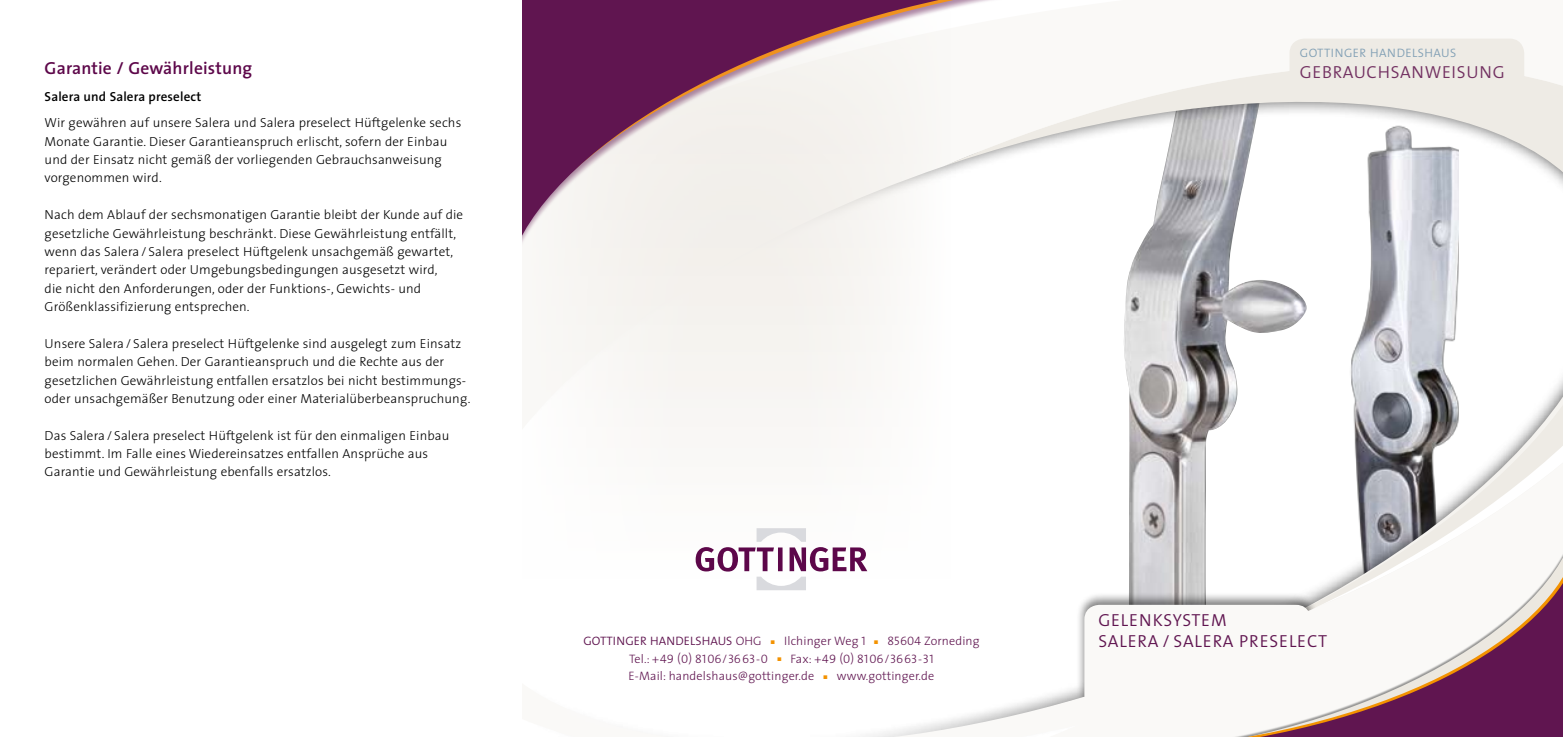
<style>
.page{position:relative;width:1563px;height:737px;background:#fff}
.page>*{position:absolute;margin:0;border:0;box-sizing:border-box;transform-origin:0 0}
.t1{font:17.5px/21px "The Sans Semi Light Caps";letter-spacing:.05em;color:#601550}
.t2{font:600 17.5px "The Sans";letter-spacing:.01em;color:#5d074a}
.t3{font:17.5px "The Sans Semi Light Caps";letter-spacing:.04em;color:#723061}
.t4{font:300 13.12px/18.4px "The Sans";letter-spacing:.01em;color:#000}
.t5{font:600 13.12px "The Sans";letter-spacing:.01em;color:#000}
.t6{font:300 12.25px "The Sans";letter-spacing:.01em;color:#601550}
.t7{font:12.25px "The Sans Light Caps";letter-spacing:.01em;color:#601550}
.t8{font:300 12.25px "The Sans";letter-spacing:.01em;color:#601550}
.t9{font:12.25px "The Sans Semi Light Caps";letter-spacing:.04em;color:#82a0b5}
.s1{font-style:inherit}
.s2{color:#f39200}
.s3{font-family:"The Sans Light Caps";font-weight:400}
.s4{font-family:"The Sans";font-weight:300}
</style>
<div class="page">
<svg style="left:951px;top:38px;width:612px;height:691px"></svg>
<svg style="left:1311px;top:115px;width:252px;height:381px"></svg>
<svg style="left:1049px;top:523px;width:106px;height:206px"></svg>
<svg style="left:1157px;top:500px;width:406px;height:43px"></svg>
<svg style="left:1121px;top:543px;width:442px;height:62px"></svg>
<svg style="left:1142px;top:551px;width:421px;height:54px"></svg>
<svg style="left:1260px;top:583px;width:303px;height:22px"></svg>
<svg style="left:1084px;top:605px;width:479px;height:132px"></svg>
<div style="left:1289px;top:39px;width:235px;height:52px;background:#eeebe5;border-radius:15px"></div>
<div style="left:521px;top:0;width:557px;height:315px;background:#faf9f7"></div>
<svg style="left:1015px;top:118px;width:60px;height:34px"></svg>
<svg style="left:522px;top:0;width:493px;height:266px;fill:#f3f0ec"></svg>
<svg style="left:695px;top:528px;width:172px;height:62px"></svg>
<h1 class="t2" style="left:45px;top:57px;width:209px">Garantie / Gewährleistung</h1>
<p class="t5" style="left:45px;top:88px;width:158px">Salera und Salera preselect</p>
<p class="t4" style="left:45px;top:114px;width:418px">Wir gewähren auf unsere Salera und Salera preselect Hüftgelenke sechs Monate Garantie. Dieser Garantieanspruch erlischt, sofern der Einbau und der Einsatz nicht gemäß der vorliegenden Gebrauchsanweisung vorgenommen wird.</p>
<p class="t4" style="left:45px;top:206px;width:420px">Nach dem Ablauf der sechsmonatigen Garantie bleibt der Kunde auf die gesetzliche Gewährleistung beschränkt. Diese Gewährleistung entfällt, wenn das Salera / Salera preselect Hüftgelenk unsachgemäß gewartet, repariert, verändert oder Umgebungsbedingungen ausgesetzt wird,<br>die nicht den Anforderungen, oder der Funktions-, Gewichts- und Größenklassifizierung entsprechen.</p>
<p class="t4" style="left:45px;top:334px;width:427px">Unsere Salera / Salera preselect Hüftgelenke sind ausgelegt zum Einsatz beim normalen Gehen. Der Garantieanspruch und die Rechte aus der gesetzlichen Gewährleistung entfallen ersatzlos bei nicht bestimmungs&shy;oder unsachgemäßer Benutzung oder einer Materialüberbeanspruchung.</p>
<p class="t4" style="left:45px;top:426px;width:406px">Das Salera / Salera preselect Hüftgelenk ist für den einmaligen Einbau bestimmt. Im Falle eines Wiedereinsatzes entfallen Ansprüche aus<br>Garantie und Gewährleistung ebenfalls ersatzlos.</p>
<p class="t8" style="left:583px;top:633px;width:180px">GOTTINGER HANDELSHAUS <span class="s1">OHG</span></p>
<p class="t6" style="left:771px;top:633px;width:96px"><span class="s2">■</span> Ilchinger Weg <span class="s3">1</span></p>
<p class="t6" style="left:874px;top:633px;width:107px"><span class="s2">■</span> <span class="s3">85604</span> Zorneding</p>
<p class="t7" style="left:629px;top:650px;width:140px"><span class="s4">Tel.: +</span>49 (0) 8106/3663-0</p>
<p class="t7" style="left:777px;top:650px;width:158px"><span class="s2">■</span> <span class="s4">Fax: +</span>49 (0) 8106/3663-31</p>
<p class="t6" style="left:628px;top:668px;width:187px">E-Mail: handelshaus@gottinger.de</p>
<p class="t6" style="left:823px;top:668px;width:112px"><span class="s2">■</span> www.gottinger.de</p>
<p class="t9" style="left:1300px;top:45px;width:158px">GOTTINGER HANDELSHAUS</p>
<h1 class="t3" style="left:1300px;top:61px;width:204px">GEBRAUCHSANWEISUNG</h1>
<h1 class="t1" style="left:1098px;top:609px;width:230px">GELENKSYSTEM<br>SALERA / SALERA PRESELECT</h1>
</div>
